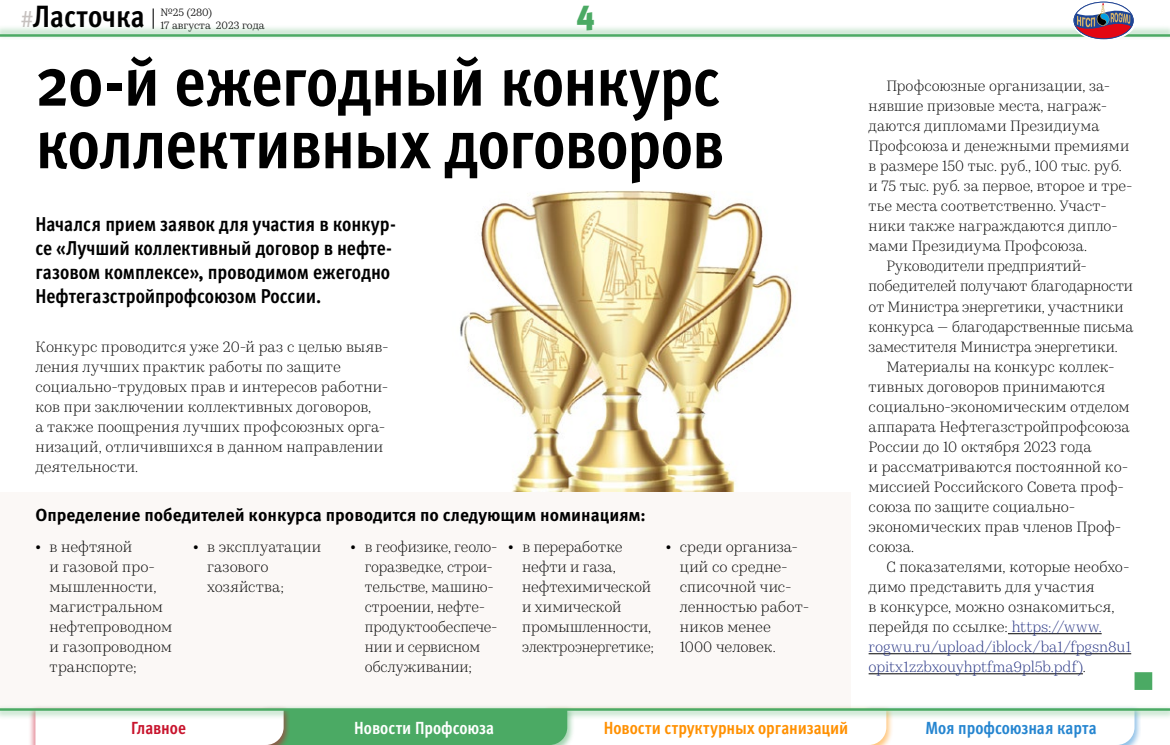
<style>
.page{position:relative;width:1170px;height:745px;background:#fff}
.page>*{position:absolute;margin:0;border:0;box-sizing:border-box;transform-origin:0 0}
.t1{font:700 condensed 69.5px/62.5px "Meta Pro";letter-spacing:-.015em;color:#000}
.t2{font:900 condensed 36.25px "Meta Pro";color:#4baa64}
.t3{font:700 condensed 30.75px "Meta Pro";color:#000}
.t4{font:700 condensed 20px/23.8px "Meta Pro";letter-spacing:-.005em;color:#000}
.t5{font:700 17.5px "Meta Pro";color:#000}
.t6{font:700 condensed 17.5px "Meta Pro";color:#ff9000}
.t7{font:700 condensed 17.5px "Meta Pro";letter-spacing:-.005em;color:#2585d0}
.t8{font:700 condensed 17.5px "Meta Pro";color:#fff}
.t9{font:700 condensed 17.5px "Meta Pro";letter-spacing:-.005em;color:#c8142d}
.t10{font:300 15px/20px "Kazimir Text";letter-spacing:.005em;color:#000}
.t11{font:300 15px "Kazimir Text";letter-spacing:-.005em;color:#243282}
.t12{font:10.62px/12.5px "Kazimir Text";color:#000}
.s1{font-weight:400;font-stretch:normal;font-size:22.5px;color:#c6c1bf}
.s2{font-weight:900}
.s3{color:#243282}
.s4{color:#000}
</style>
<div class="page">
<div style="left:0;top:492px;width:850px;height:218px;background:#fbf8f6"></div>
<img style="left:460px;top:191px;width:334px;height:300px">
<div style="left:868px;top:671px;width:284px;height:18px;background:#4baa64"></div>
<hr style="left:1007px;top:633px;width:94px;height:1px;background:#000">
<hr style="left:868px;top:653px;width:263px;height:1px;background:#000">
<div style="left:867px;top:671px;width:267px;height:19px;background:#fff"></div>
<hr style="left:868px;top:673px;width:214px;height:1px;background:#000">
<svg style="left:153px;top:8px;width:1px;height:16px"></svg>
<div style="left:0;top:24px;width:1169px;height:16px;background:#4baa64;opacity:.3"></div>
<hr style="left:0;top:34px;width:1169px;height:3px;background:#4baa64">
<svg style="left:35px;top:719px;width:1099px;height:25px"></svg>
<div style="left:0;top:703px;width:1169px;height:16px;background:#4baa64;opacity:.3"></div>
<hr style="left:0;top:707px;width:1169px;height:3px;background:#4baa64">
<svg style="left:1072px;top:2px;width:63px;height:38px"></svg>
<div style="left:1072px;top:0;width:63px;height:41px;border:1px solid #fff;border-radius:50%"></div>
<h3 class="t3" style="left:21px;top:-7px;width:125px"><span class="s1">#</span>Ласточка</h3>
<p class="t12" style="left:160px;top:6px;width:106px">№25 (280)<br>17 августа 2023 года</p>
<h2 class="t2" style="left:576px;top:-12px;width:20px">4</h2>
<h1 class="t1" style="left:35px;top:46px;width:690px">20‑й ежегодный конкурс коллективных договоров</h1>
<h3 class="t4" style="left:35px;top:211px;width:362px">Начался прием заявок для участия в конкур‑ се «Лучший коллективный договор в нефте‑ газовом комплексе», проводимом ежегодно Нефтегазстройпрофсоюзом России.</h3>
<p class="t10" style="left:35px;top:335px;width:354px">Конкурс проводится уже 20‑й раз с целью выяв&shy;ления лучших практик работы по защите социально-трудовых прав и интересов работни&shy;ков при заключении коллективных договоров,<br>а также поощрения лучших профсоюзных орга&shy;низаций, отличившихся в данном направлении деятельности.</p>
<p class="t5" style="left:35px;top:500px;width:612px">Определение победителей конкурса проводится по следующим номинациям:</p>
<p class="t10" style="left:50px;top:535px;width:124px;text-indent:-14px"><span class="s2">•</span> в нефтяной<br>и газовой про&shy;мышленности, магистральном нефтепроводном и газопроводном транспорте;</p>
<p class="t10" style="left:207px;top:535px;width:115px;text-indent:-14px"><span class="s2">•</span> в эксплуатации газового хозяйства;</p>
<p class="t10" style="left:365px;top:535px;width:134px;text-indent:-14px"><span class="s2">•</span> в геофизике, геоло&shy;горазведке, строи&shy;тельстве, машино&shy;строении, нефте&shy;продуктообеспече&shy;нии и сервисном обслуживании;</p>
<p class="t10" style="left:522px;top:535px;width:133px;text-indent:-14px"><span class="s2">•</span> в переработке нефти и газа, нефтехимической и химической промышленности, электроэнергетике;</p>
<p class="t10" style="left:679px;top:535px;width:131px;text-indent:-14px"><span class="s2">•</span> среди организа&shy;ций со средне&shy;списочной чис&shy;ленностью работ&shy;ников менее<br>1000 человек.</p>
<p class="t10" style="left:886px;top:75px;width:225px">Профсоюзные организации, за-</p>
<p class="t10" style="left:868px;top:95px;width:238px">нявшие призовые места, награж-</p>
<p class="t10" style="left:868px;top:115px;width:232px">даются дипломами Президиума</p>
<p class="t10" style="left:868px;top:135px;width:262px">Профсоюза и денежными премиями</p>
<p class="t10" style="left:868px;top:155px;width:254px">в размере 150 тыс. руб., 100 тыс. руб.</p>
<p class="t10" style="left:868px;top:175px;width:265px">и 75 тыс. руб. за первое, второе и тре-</p>
<p class="t10" style="left:868px;top:195px;width:238px">тье места соответственно. Участ-</p>
<p class="t10" style="left:868px;top:215px;width:251px">ники также награждаются дипло-</p>
<p class="t10" style="left:868px;top:235px;width:220px">мами Президиума Профсоюза.</p>
<p class="t10" style="left:886px;top:255px;width:202px">Руководители предприятий-</p>
<p class="t10" style="left:868px;top:275px;width:266px">победителей получают благодарности</p>
<p class="t10" style="left:868px;top:295px;width:256px">от Министра энергетики, участники</p>
<p class="t10" style="left:868px;top:315px;width:266px">конкурса — благодарственные письма</p>
<p class="t10" style="left:868px;top:335px;width:250px">заместителя Министра энергетики.</p>
<p class="t10" style="left:886px;top:355px;width:230px">Материалы на конкурс коллек-</p>
<p class="t10" style="left:868px;top:375px;width:238px">тивных договоров принимаются</p>
<p class="t10" style="left:868px;top:395px;width:262px">социально-экономическим отделом</p>
<p class="t10" style="left:868px;top:415px;width:262px">аппарата Нефтегазстройпрофсоюза</p>
<p class="t10" style="left:868px;top:435px;width:224px">России до 10 октября 2023 года</p>
<p class="t10" style="left:868px;top:455px;width:261px">и рассматриваются постоянной ко-</p>
<p class="t10" style="left:868px;top:475px;width:255px">миссией Российского Совета проф-</p>
<p class="t10" style="left:868px;top:495px;width:208px">союза по защите социально-</p>
<p class="t10" style="left:868px;top:515px;width:252px">экономических прав членов Проф-</p>
<p class="t10" style="left:868px;top:535px;width:47px">союза.</p>
<p class="t10" style="left:886px;top:555px;width:245px">С показателями, которые необхо-</p>
<p class="t10" style="left:868px;top:575px;width:227px">димо представить для участия</p>
<p class="t10" style="left:868px;top:595px;width:247px">в конкурсе, можно ознакомиться,</p>
<p class="t10" style="left:868px;top:615px;width:234px">перейдя по ссылке: <span class="s3">https://www.</span></p>
<p class="t11" style="left:868px;top:635px;width:264px">rogwu.ru/upload/iblock/ba1/fpgsn8u1</p>
<p class="t11" style="left:868px;top:655px;width:219px">opitx1zzbxouyhptfma9pl5b.pdf)<span class="s4">.</span></p>
<p class="t9" style="left:131px;top:713px;width:56px">Главное</p>
<p class="t8" style="left:354px;top:713px;width:141px">Новости Профсоюза</p>
<p class="t6" style="left:603px;top:713px;width:246px">Новости структурных организаций</p>
<p class="t7" style="left:925px;top:713px;width:173px">Моя профсоюзная карта</p>
</div>
